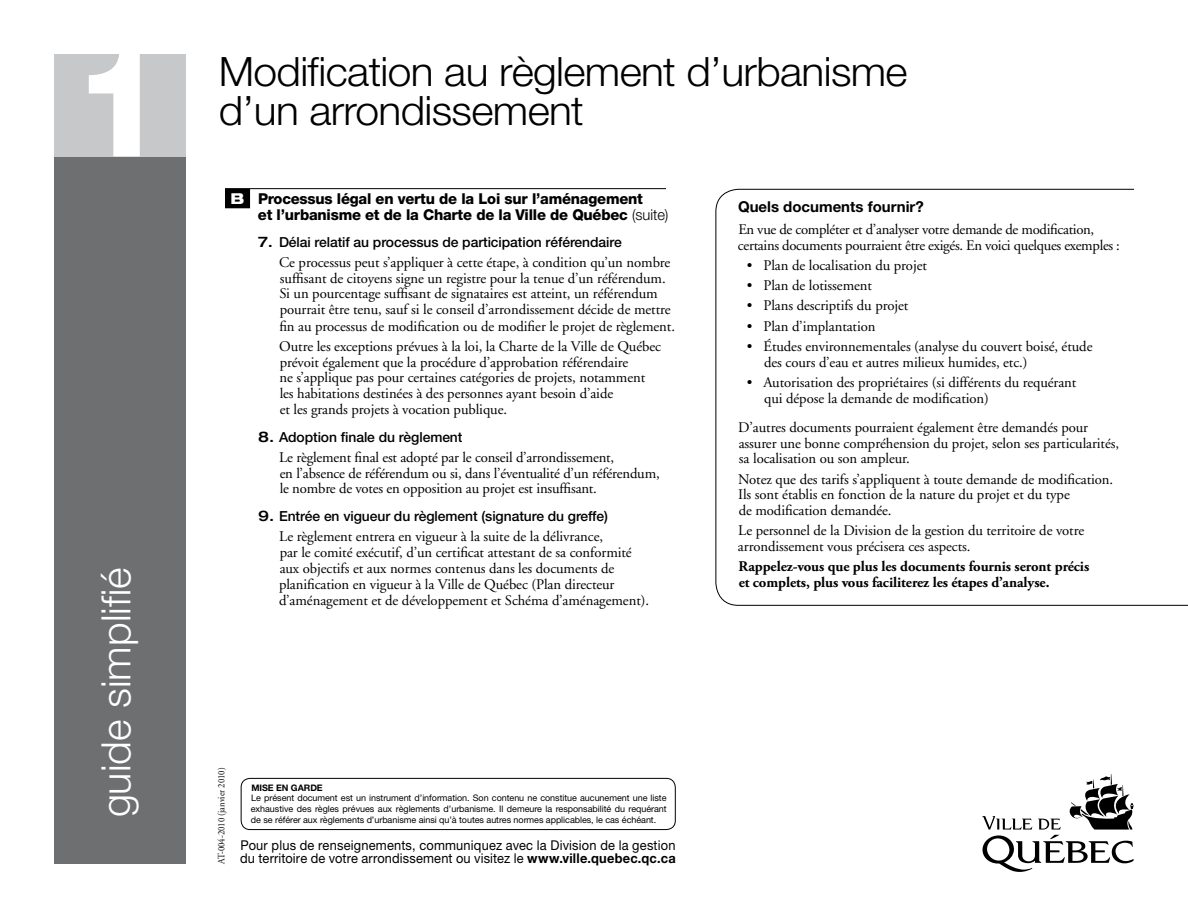
<style>
.page{position:relative;width:1188px;height:918px;background:#fff}
.page>*{position:absolute;margin:0;border:0;box-sizing:border-box;transform-origin:0 0}
.t1{font:800 147px "Helvetica Neue";color:#fff}
.t2{font:300 40.5px/39px "Helvetica Neue";letter-spacing:-.015em;color:#000;scale:1.05 1}
.t3{font:300 40.5px "Helvetica Neue";color:#fff}
.t4{font:800 15px/16.5px "Helvetica Neue";letter-spacing:-.015em;color:#000}
.t5{font:700 15px "Helvetica Neue";color:#000}
.t6{font:14.7px/15.8px "Adobe Garamond";letter-spacing:-.005em;color:#000}
.t7{font:700 14.7px/15.8px "Adobe Garamond Pro";letter-spacing:-.005em;color:#000}
.t8{font:500 13.8px "Helvetica Neue";letter-spacing:-.005em;color:#000}
.t9{font:13.5px/13.5px "Helvetica Neue";letter-spacing:.015em;color:#000;scale:.95 1}
.t10{font:9.75px "Adobe Garamond";color:#000;scale:.9 1}
.t11{font:9px/10.8px "Helvetica Neue";letter-spacing:-.005em;color:#000;text-align:justify}
.t12{font:700 9px "Helvetica Neue";letter-spacing:-.005em;color:#000}
.s1{font-stretch:expanded;color:#fff}
.s2{font-weight:300}
.s3{font-stretch:expanded;font-size:14.7px}
.s4{font-weight:700}
</style>
<div class="page">
<svg style="left:716px;top:189px;width:472px;height:417px"></svg>
<div style="left:225px;top:189px;width:25px;height:19px;background:#000"></div>
<hr style="left:225px;top:188px;width:441px;height:1px;background:#000">
<svg style="left:982px;top:774px;width:152px;height:98px"></svg>
<div style="left:1134px;top:139px;width:54px;height:463px;background:#fff"></div>
<div style="left:54px;top:54px;width:132px;height:105px;background:#c6c8ca"></div>
<div style="left:54px;top:158px;width:132px;height:706px;background:#6d6f71"></div>
<div style="left:241px;top:778px;width:435px;height:52px;border:1px solid #000;border-radius:9px"></div>
<h1 class="t1" style="left:73px;top:17px;width:94px">1</h1>
<h2 class="t3" style="left:91px;top:817px;width:252px;rotate:-90deg">guide simplifié</h2>
<h2 class="t2" style="left:219px;top:51px;width:658px">Modification au règlement d’urbanisme d’un arrondissement</h2>
<p class="t4" style="left:258px;top:190px;width:412px;text-indent:-27px"><span class="s1">B</span> Processus légal en vertu de la Loi sur l’aménagement<br>et l’urbanisme et de la Charte de la Ville de Québec <span class="s2">(suite)</span></p>
<p class="t8" style="left:258px;top:233px;width:365px"><span class="s3">7.</span> Délai relatif au processus de participation référendaire</p>
<p class="t6" style="left:279px;top:255px;width:397px">Ce processus peut s’appliquer à cette étape, à condition qu’un nombre suffisant de citoyens signe un registre pour la tenue d’un référendum.<br>Si un pourcentage suffisant de signataires est atteint, un référendum pourrait être tenu, sauf si le conseil d’arrondissement décide de mettre fin au processus de modification ou de modifier le projet de règlement.</p>
<p class="t6" style="left:279px;top:339px;width:383px">Outre les exceptions prévues à la loi, la Charte de la Ville de Québec prévoit également que la procédure d’approbation référendaire<br>ne s’applique pas pour certaines catégories de projets, notamment les habitations destinées à des personnes ayant besoin d’aide<br>et les grands projets à vocation publique.</p>
<p class="t8" style="left:258px;top:428px;width:206px"><span class="s3">8.</span> Adoption finale du règlement</p>
<p class="t6" style="left:279px;top:450px;width:382px">Le règlement final est adopté par le conseil d’arrondissement,<br>en l’absence de référendum ou si, dans l’éventualité d’un référendum, le nombre de votes en opposition au projet est insuffisant.</p>
<p class="t8" style="left:258px;top:508px;width:351px"><span class="s3">9.</span> Entrée en vigueur du règlement (signature du greffe)</p>
<p class="t6" style="left:279px;top:529px;width:372px">Le règlement entrera en vigueur à la suite de la délivrance,<br>par le comité exécutif, d’un certificat attestant de sa conformité aux objectifs et aux normes contenus dans les documents de planification en vigueur à la Ville de Québec (Plan directeur d’aménagement et de développement et Schéma d’aménagement).</p>
<p class="t5" style="left:738px;top:197px;width:187px">Quels documents fournir?</p>
<p class="t6" style="left:738px;top:222px;width:384px">En vue de compléter et d’analyser votre demande de modification, certains documents pourraient être exigés. En voici quelques exemples :</p>
<p class="t6" style="left:747px;top:258px;width:181px">• Plan de localisation du projet</p>
<p class="t6" style="left:747px;top:278px;width:127px">• Plan de lotissement</p>
<p class="t6" style="left:747px;top:298px;width:163px">• Plans descriptifs du projet</p>
<p class="t6" style="left:747px;top:318px;width:130px">• Plan d’implantation</p>
<p class="t6" style="left:764px;top:339px;width:330px;text-indent:-17px">• Études environnementales (analyse du couvert boisé, étude des cours d’eau et autres milieux humides, etc.)</p>
<p class="t6" style="left:764px;top:375px;width:314px;text-indent:-17px">• Autorisation des propriétaires (si différents du requérant qui dépose la demande de modification)</p>
<p class="t6" style="left:738px;top:420px;width:382px">D’autres documents pourraient également être demandés pour assurer une bonne compréhension du projet, selon ses particularités, sa localisation ou son ampleur.</p>
<p class="t6" style="left:738px;top:471px;width:377px">Notez que des tarifs s’appliquent à toute demande de modification.<br>Ils sont établis en fonction de la nature du projet et du type<br>de modification demandée.</p>
<p class="t6" style="left:738px;top:523px;width:348px">Le personnel de la Division de la gestion du territoire de votre arrondissement vous précisera ces aspects.</p>
<p class="t7" style="left:739px;top:559px;width:352px">Rappelez-vous que plus les documents fournis seront précis et complets, plus vous faciliterez les étapes d’analyse.</p>
<p class="t10" style="left:216px;top:864px;width:109px;rotate:-90deg">AT-004-2010 (janvier 2010)</p>
<p class="t12" style="left:251px;top:782px;width:73px">Mise en garde</p>
<p class="t11" style="left:251px;top:793px;width:417px">Le présent document est un instrument d’information. Son contenu ne constitue aucunement une liste exhaustive des règles prévues aux règlements d’urbanisme. Il demeure la responsabilité du requérant de se référer aux règlements d’urbanisme ainsi qu’à toutes autres normes applicables, le cas échéant.</p>
<p class="t9" style="left:240px;top:838px;width:460px">Pour plus de renseignements, communiquez avec la Division de la gestion du territoire de votre arrondissement ou visitez le <span class="s4">www.ville.quebec.qc.ca</span></p>
</div>
